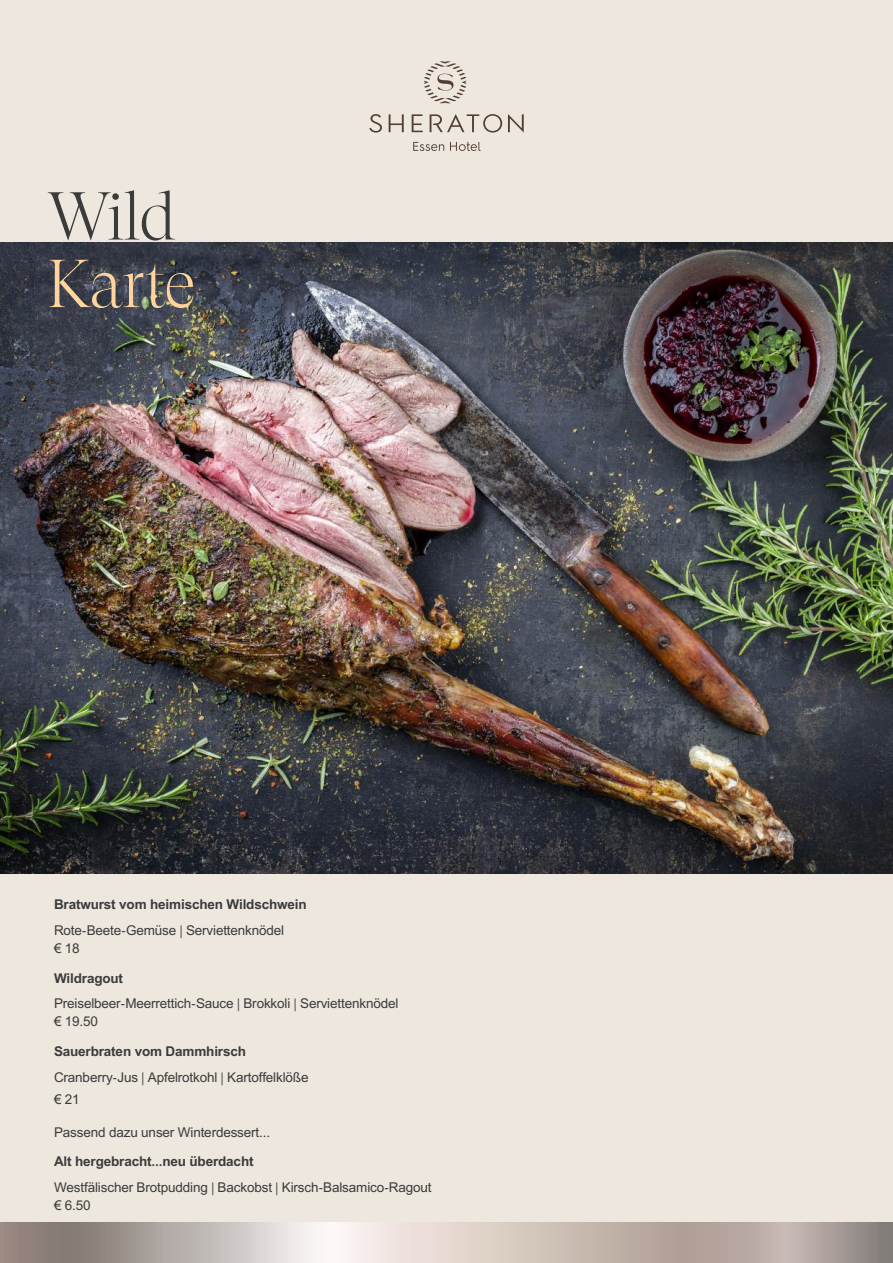
<style>
.page{position:relative;width:893px;height:1263px;background:#fff}
.page>*{position:absolute;margin:0;border:0;box-sizing:border-box;transform-origin:0 0}
.t1{font:300 67.5px "GT Super Display";letter-spacing:-.02em;color:#ffd59d}
.t2{font:300 67.5px "GT Super Display";color:#3a3b3b}
.t3{font:15px/18px "Akhbar";letter-spacing:-.01em;color:#3a3b3b}
.t4{font:700 15px "Akhbar";letter-spacing:-.01em;color:#3a3b3b}
</style>
<div class="page">
<div style="left:0;top:0;width:893px;height:1249px;background:#ede7de"></div>
<svg style="left:0;top:1222px;width:893px;height:41px;background:#c1b5b0"></svg>
<img style="left:0;top:242px;width:893px;height:631px">
<svg style="left:424px;top:61px;width:43px;height:42px"></svg>
<svg style="left:369px;top:114px;width:155px;height:19px"></svg>
<svg style="left:413px;top:142px;width:31px;height:9px"></svg>
<svg style="left:450px;top:142px;width:31px;height:9px"></svg>
<h1 class="t2" style="left:47px;top:181px;width:130px">Wild</h1>
<h1 class="t1" style="left:47px;top:248px;width:150px">Karte</h1>
<p class="t4" style="left:54px;top:895px;width:254px">Bratwurst vom heimischen Wildschwein</p>
<p class="t3" style="left:54px;top:920px;width:232px">Rote-Beete-Gemüse | Serviettenknödel € 18</p>
<p class="t4" style="left:54px;top:969px;width:71px">Wildragout</p>
<p class="t3" style="left:54px;top:994px;width:346px">Preiselbeer-Meerrettich-Sauce | Brokkoli | Serviettenknödel € 19.50</p>
<p class="t4" style="left:54px;top:1042px;width:193px">Sauerbraten vom Dammhirsch</p>
<p class="t3" style="left:54px;top:1066px;width:256px;line-height:21.6px">Cranberry-Jus | Apfelrotkohl | Kartoffelklöße € 21</p>
<p class="t3" style="left:54px;top:1123px;width:218px">Passend dazu unser Winterdessert...</p>
<p class="t4" style="left:54px;top:1152px;width:201px">Alt hergebracht...neu überdacht</p>
<p class="t3" style="left:54px;top:1177px;width:379px">Westfälischer Brotpudding | Backobst | Kirsch-Balsamico-Ragout € 6.50</p>
</div>
